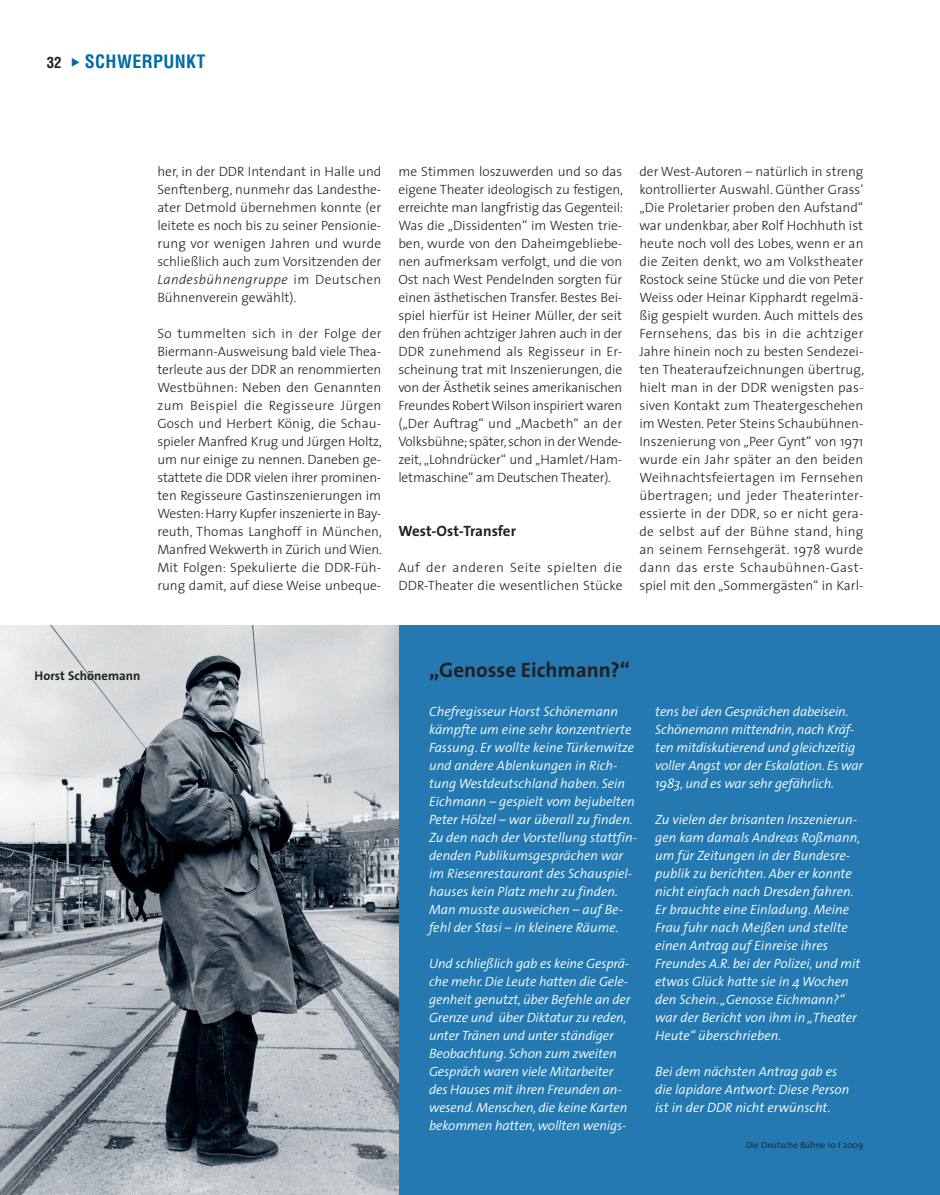
<style>
.page{position:relative;width:940px;height:1195px;background:#fff}
.page>*{position:absolute;margin:0;border:0;box-sizing:border-box;transform-origin:0 0}
.t1{font:700 21px "The Sans";color:#231f20}
.t2{font:700 condensed 18px "Helvetica LT Std";letter-spacing:.02em;color:#006ba6}
.t3{font:700 15px "The Sans";color:#231f20}
.t4{font:300 13.5px/18px "The Sans";color:#231f20;text-align:justify}
.t5{font:italic 300 13.5px/18px "The Sans";color:#fff}
.t6{font:700 12.75px "The Sans";color:#231f20}
.t7{font:300 9px "The Sans";color:#231f20}
.s1{font-size:15px;color:#231f20}
.s2{font-style:italic}
</style>
<div class="page">
<div style="left:381px;top:626px;width:559px;height:569px;background:#2479b1"></div>
<img style="left:0;top:626px;width:398px;height:569px">
<h2 class="t2" style="left:47px;top:50px;width:160px"><span class="s1">32</span> ◆ SCHWERPUNKT</h2>
<p class="t4" style="left:157px;top:162px;width:225px">her, in der DDR Intendant in Halle und Senftenberg, nunmehr das Landesthe&shy;ater Detmold übernehmen konnte (er leitete es noch bis zu seiner Pensionie&shy;rung vor wenigen Jahren und wurde schließlich auch zum Vorsitzenden der <span class="s2">Landesbühnengruppe</span> im Deutschen Bühnenverein gewählt).</p>
<p class="t4" style="left:157px;top:324px;width:226px">So tummelten sich in der Folge der Biermann-Ausweisung bald viele Thea&shy;terleute aus der DDR an renommierten Westbühnen: Neben den Genannten zum Beispiel die Regisseure Jürgen Gosch und Herbert König, die Schau&shy;spieler Manfred Krug und Jürgen Holtz, um nur einige zu nennen. Daneben ge&shy;stattete die DDR vielen ihrer prominen&shy;ten Regisseure Gastinszenierungen im Westen: Harry Kupfer inszenierte in Bay&shy;reuth, Thomas Langhoff in München, Manfred Wekwerth in Zürich und Wien.<br>Mit Folgen: Spekulierte die DDR-Füh&shy;rung damit, auf diese Weise unbeque-</p>
<p class="t4" style="left:398px;top:162px;width:226px">me Stimmen loszuwerden und so das eigene Theater ideologisch zu festigen, erreichte man langfristig das Gegenteil:<br>Was die „Dissidenten“ im Westen trie&shy;ben, wurde von den Daheimgebliebe&shy;nen aufmerksam verfolgt, und die von Ost nach West Pendelnden sorgten für einen ästhetischen Transfer. Bestes Bei&shy;spiel hierfür ist Heiner Müller, der seit den frühen achtziger Jahren auch in der DDR zunehmend als Regisseur in Er&shy;scheinung trat mit Inszenierungen, die von der Ästhetik seines amerikanischen Freundes Robert Wilson inspiriert waren („Der Auftrag“ und „Macbeth“ an der Volksbühne; später, schon in der Wende&shy;zeit, „Lohndrücker“ und „Hamlet/Ham&shy;letmaschine“ am Deutschen Theater).</p>
<p class="t3" style="left:398px;top:518px;width:119px">West-Ost-Transfer</p>
<p class="t4" style="left:398px;top:558px;width:226px">Auf der anderen Seite spielten die<br>DDR-Theater die wesentlichen Stücke</p>
<p class="t4" style="left:639px;top:162px;width:226px">der West-Autoren – natürlich in streng kontrollierter Auswahl. Günther Grass‘ „Die Proletarier proben den Aufstand“ war undenkbar, aber Rolf Hochhuth ist heute noch voll des Lobes, wenn er an die Zeiten denkt, wo am Volkstheater Rostock seine Stücke und die von Peter Weiss oder Heinar Kipphardt regelmä&shy;ßig gespielt wurden. Auch mittels des Fernsehens, das bis in die achtziger Jahre hinein noch zu besten Sendezei&shy;ten Theateraufzeichnungen übertrug, hielt man in der DDR wenigsten pas&shy;siven Kontakt zum Theatergeschehen im Westen. Peter Steins Schaubühnen-Inszenierung von „Peer Gynt“ von 1971 wurde ein Jahr später an den beiden Weihnachtsfeiertagen im Fernsehen übertragen; und jeder Theaterinter&shy;essierte in der DDR, so er nicht gera&shy;de selbst auf der Bühne stand, hing an seinem Fernsehgerät. 1978 wurde dann das erste Schaubühnen-Gast&shy;spiel mit den „Sommergästen“ in Karl-</p>
<p class="t6" style="left:35px;top:665px;width:107px">Horst Schönemann</p>
<h1 class="t1" style="left:429px;top:652px;width:202px">„Genosse Eichmann?“</h1>
<p class="t5" style="left:429px;top:702px;width:210px">Chefregisseur Horst Schönemann kämpfte um eine sehr konzentrierte Fassung. Er wollte keine Türkenwitze und andere Ablenkungen in Rich&shy;tung Westdeutschland haben. Sein Eichmann – gespielt vom bejubelten Peter Hölzel – war überall zu finden.<br>Zu den nach der Vorstellung stattfin&shy;denden Publikumsgesprächen war im Riesenrestaurant des Schauspiel&shy;hauses kein Platz mehr zu finden.<br>Man musste ausweichen – auf Be&shy;fehl der Stasi – in kleinere Räume.</p>
<p class="t5" style="left:429px;top:954px;width:203px">Und schließlich gab es keine Gesprä&shy;che mehr. Die Leute hatten die Gele&shy;genheit genutzt, über Befehle an der Grenze und über Diktatur zu reden, unter Tränen und unter ständiger Beobachtung. Schon zum zweiten Gespräch waren viele Mitarbeiter des Hauses mit ihren Freunden an&shy;wesend. Menschen, die keine Karten bekommen hatten, wollten wenigs-</p>
<p class="t5" style="left:655px;top:702px;width:209px">tens bei den Gesprächen dabeisein.<br>Schönemann mittendrin, nach Kräf&shy;ten mitdiskutierend und gleichzeitig voller Angst vor der Eskalation. Es war 1983, und es war sehr gefährlich.</p>
<p class="t5" style="left:655px;top:810px;width:207px">Zu vielen der brisanten Inszenierun&shy;gen kam damals Andreas Roßmann, um für Zeitungen in der Bundesre&shy;publik zu berichten. Aber er konnte nicht einfach nach Dresden fahren.<br>Er brauchte eine Einladung. Meine Frau fuhr nach Meißen und stellte einen Antrag auf Einreise ihres Freundes A.R. bei der Polizei, und mit etwas Glück hatte sie in 4 Wochen den Schein. „Genosse Eichmann?“ war der Bericht von ihm in „Theater Heute“ überschrieben.</p>
<p class="t5" style="left:655px;top:1062px;width:196px">Bei dem nächsten Antrag gab es die lapidare Antwort: Diese Person ist in der DDR nicht erwünscht.</p>
<p class="t7" style="left:746px;top:1137px;width:119px">Die Deutsche Bühne 10 I 2009</p>
</div>
